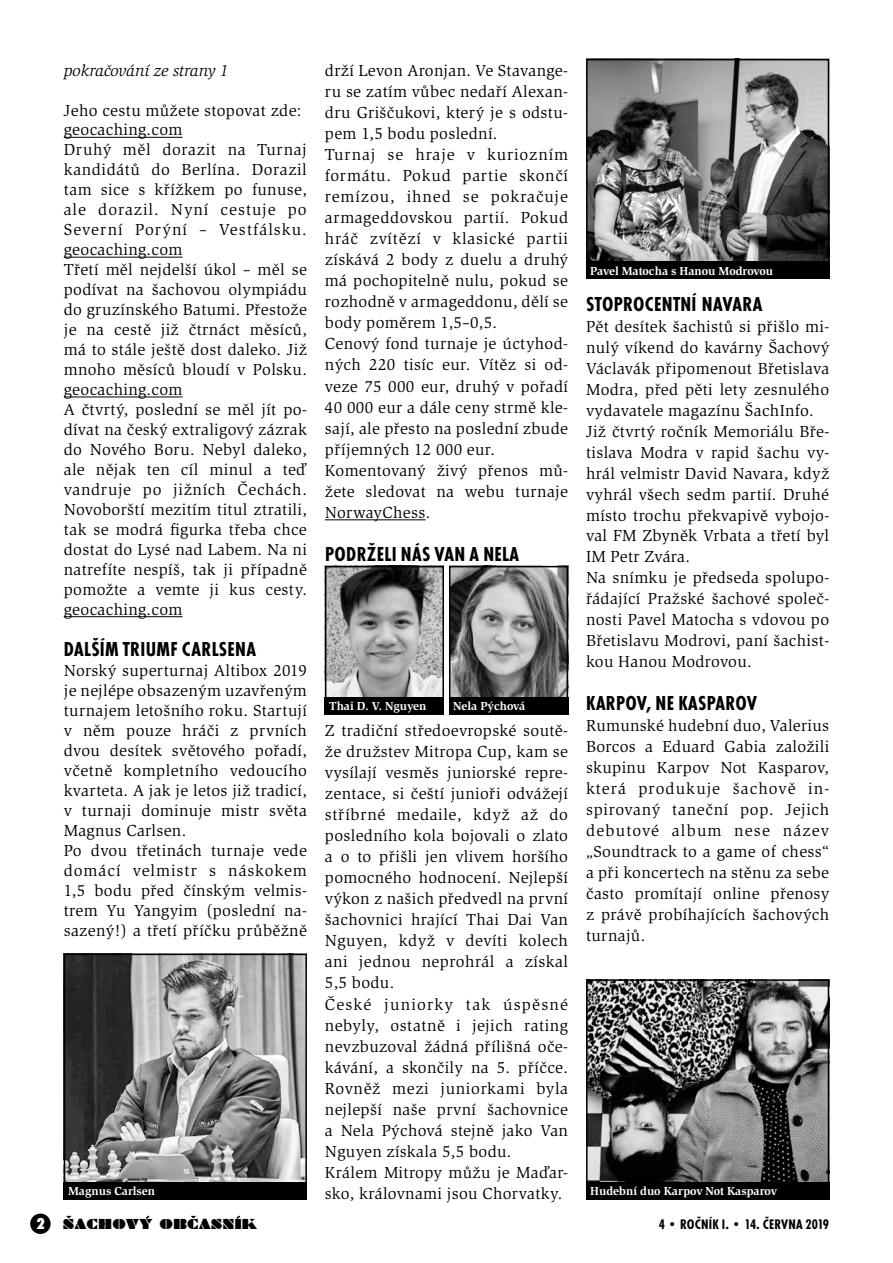
<style>
.page{position:relative;width:893px;height:1263px;background:#fff}
.page>*{position:absolute;margin:0;border:0;box-sizing:border-box;transform-origin:0 0}
.t1{font:700 condensed 21px "Futura TOT";letter-spacing:.015em;color:#000}
.t2{font:16.5px/21px "Slimbach Itc TOT";letter-spacing:.02em;color:#000}
.t3{font:italic 16.5px "Slimbach Itc TOT";color:#000}
.t4{font:700 condensed 14.4px "Futura TOT";letter-spacing:.015em;color:#000}
.t5{font:13.2px "Braggadocio";letter-spacing:.025em;color:#000}
.t6{font:700 12px "Slimbach Itc TOT";color:#fff}
.s1{font-family:"Futura TOT Extr Bold Cond";font-size:16.5px;color:#fff}
</style>
<div class="page">
<div style="left:30px;top:1213px;width:21px;height:21px;background:#000;border-radius:50%"></div>
<svg style="left:236px;top:1215px;width:4px;height:4px"></svg>
<hr style="left:64px;top:137px;width:119px;height:1px;background:#000">
<hr style="left:64px;top:257px;width:119px;height:1px;background:#000">
<hr style="left:64px;top:397px;width:119px;height:1px;background:#000">
<hr style="left:64px;top:616px;width:119px;height:1px;background:#000">
<hr style="left:325px;top:519px;width:101px;height:1px;background:#000">
<img style="left:328px;top:569px;width:113px;height:128px">
<div style="left:325px;top:566px;width:119px;height:149px;border:2px solid #000"></div>
<div style="left:325px;top:697px;width:119px;height:18px;background:#000"></div>
<img style="left:452px;top:569px;width:113px;height:128px">
<div style="left:449px;top:566px;width:119px;height:149px;border:2px solid #000"></div>
<div style="left:449px;top:697px;width:119px;height:18px;background:#000"></div>
<img style="left:67px;top:957px;width:237px;height:225px">
<div style="left:64px;top:954px;width:243px;height:245px;border:2px solid #000"></div>
<div style="left:64px;top:1182px;width:243px;height:17px;background:#000"></div>
<img style="left:589px;top:62px;width:237px;height:200px">
<div style="left:586px;top:59px;width:243px;height:220px;border:2px solid #000"></div>
<div style="left:586px;top:262px;width:243px;height:17px;background:#000"></div>
<img style="left:589px;top:982px;width:237px;height:200px">
<div style="left:586px;top:979px;width:243px;height:220px;border:2px solid #000"></div>
<div style="left:586px;top:1182px;width:243px;height:17px;background:#000"></div>
<p class="t3" style="left:64px;top:61px;width:166px">pokračování ze strany 1</p>
<p class="t2" style="left:64px;top:100px;width:245px;line-height:20px">Jeho cestu můžete stopovat zde: geocaching.com<br>Druhý měl dorazit na Turnaj kandidátů do Berlína. Dorazil tam sice s křížkem po funuse, ale dorazil. Nyní cestuje po<br>Severní Porýní – Vestfálsku. geocaching.com<br>Třetí měl nejdelší úkol – měl se podívat na šachovou olympiádu do gruzínského Batumi. Přestože je na cestě již čtrnáct měsíců, má to stále ještě dost daleko. Již mnoho měsíců bloudí v Polsku. geocaching.com<br>A čtvrtý, poslední se měl jít po&shy;dívat na český extraligový zázrak do Nového Boru. Nebyl daleko, ale nějak ten cíl minul a teď vandruje po jižních Čechách.<br>Novoborští mezitím titul ztratili, tak se modrá figurka třeba chce dostat do Lysé nad Labem. Na ni natrefíte nespíš, tak ji případně pomožte a vemte ji kus cesty. geocaching.com</p>
<p class="t1" style="left:64px;top:637px;width:194px">DALŠÍM TRIUMF CARLSENA</p>
<p class="t2" style="left:64px;top:661px;width:245px;line-height:20px">Norský superturnaj Altibox 2019 je nejlépe obsazeným uzavřeným turnajem letošního roku. Startují v něm pouze hráči z prvních dvou desítek světového pořadí, včetně kompletního vedoucího kvarteta. A jak je letos již tradicí, v turnaji dominuje mistr světa<br>Magnus Carlsen.<br>Po dvou třetinách turnaje vede domácí velmistr s náskokem<br>1,5 bodu před čínským velmis&shy;trem Yu Yangyim (poslední na&shy;sazený!) a třetí příčku průběžně</p>
<p class="t6" style="left:68px;top:1184px;width:89px">Magnus Carlsen</p>
<p class="t2" style="left:325px;top:60px;width:245px">drží Levon Aronjan. Ve Stavange&shy;ru se zatím vůbec nedaří Alexan&shy;dru Griščukovi, který je s odstu&shy;pem 1,5 bodu poslední.<br>Turnaj se hraje v kuriozním formátu. Pokud partie skončí remízou, ihned se pokračuje armageddovskou partií. Pokud hráč zvítězí v klasické partii získává 2 body z duelu a druhý má pochopitelně nulu, pokud se rozhodně v armageddonu, dělí se body poměrem 1,5–0,5.<br>Cenový fond turnaje je úctyhod&shy;ných 220 tisíc eur. Vítěz si od&shy;veze 75 000 eur, druhý v pořadí<br>40 000 eur a dále ceny strmě kle&shy;sají, ale přesto na poslední zbude příjemných 12 000 eur.<br>Komentovaný živý přenos mů&shy;žete sledovat na webu turnaje<br>NorwayChess.</p>
<p class="t1" style="left:325px;top:542px;width:196px">PODRŽELI NÁS VAN A NELA</p>
<p class="t6" style="left:329px;top:699px;width:99px">Thai D. V. Nguyen</p>
<p class="t6" style="left:453px;top:699px;width:74px">Nela Pýchová</p>
<p class="t2" style="left:325px;top:720px;width:245px">Z tradiční středoevropské soutě&shy;že družstev Mitropa Cup, kam se vysílají vesměs juniorské repre&shy;zentace, si čeští junioři odvážejí stříbrné medaile, když až do posledního kola bojovali o zlato a o to přišli jen vlivem horšího pomocného hodnocení. Nejlepší výkon z našich předvedl na první šachovnici hrající Thai Dai Van<br>Nguyen, když v devíti kolech ani jednou neprohrál a získal<br>5,5 bodu.<br>České juniorky tak úspěsné nebyly, ostatně i jejich rating nevzbuzoval žádná přílišná oče&shy;kávání, a skončily na 5. příčce.<br>Rovněž mezi juniorkami byla nejlepší naše první šachovnice a Nela Pýchová stejně jako Van<br>Nguyen získala 5,5 bodu.<br>Králem Mitropy můžu je Maďar&shy;sko, královnami jsou Chorvatky.</p>
<p class="t6" style="left:590px;top:263px;width:184px">Pavel Matocha s Hanou Modrovou</p>
<p class="t1" style="left:586px;top:292px;width:178px">STOPROCENTNÍ NAVARA</p>
<p class="t2" style="left:586px;top:316px;width:245px">Pět desítek šachistů si přišlo mi&shy;nulý víkend do kavárny Šachový<br>Václavák připomenout Břetislava<br>Modra, před pěti lety zesnulého vydavatele magazínu ŠachInfo.<br>Již čtvrtý ročník Memoriálu Bře&shy;tislava Modra v rapid šachu vy&shy;hrál velmistr David Navara, když vyhrál všech sedm partií. Druhé místo trochu překvapivě vybojo&shy;val FM Zbyněk Vrbata a třetí byl<br>IM Petr Zvára.<br>Na snímku je předseda spolupo&shy;řádající Pražské šachové společ&shy;nosti Pavel Matocha s vdovou po<br>Břetislavu Modrovi, paní šachist&shy;kou Hanou Modrovou.</p>
<p class="t1" style="left:586px;top:691px;width:172px">KARPOV, NE KASPAROV</p>
<p class="t2" style="left:586px;top:715px;width:245px;text-align:justify">Rumunské hudební duo, Valerius Borcos a Eduard Gabia založili skupinu Karpov Not Kasparov, která produkuje šachově in&shy;spirovaný taneční pop. Jejich debutové album nese název „Soundtrack to a game of chess“ a při koncertech na stěnu za sebe často promítají online přenosy z právě probíhajících šachových turnajů.</p>
<p class="t6" style="left:590px;top:1184px;width:188px">Hudební duo Karpov Not Kasparov</p>
<p class="t5" style="left:36px;top:1216px;width:223px"><span class="s1">2</span> SACHOVY OBCASNIK</p>
<p class="t4" style="left:659px;top:1216px;width:172px">4 • ROČNÍK I. • 14. ČERVNA 2019</p>
</div>
